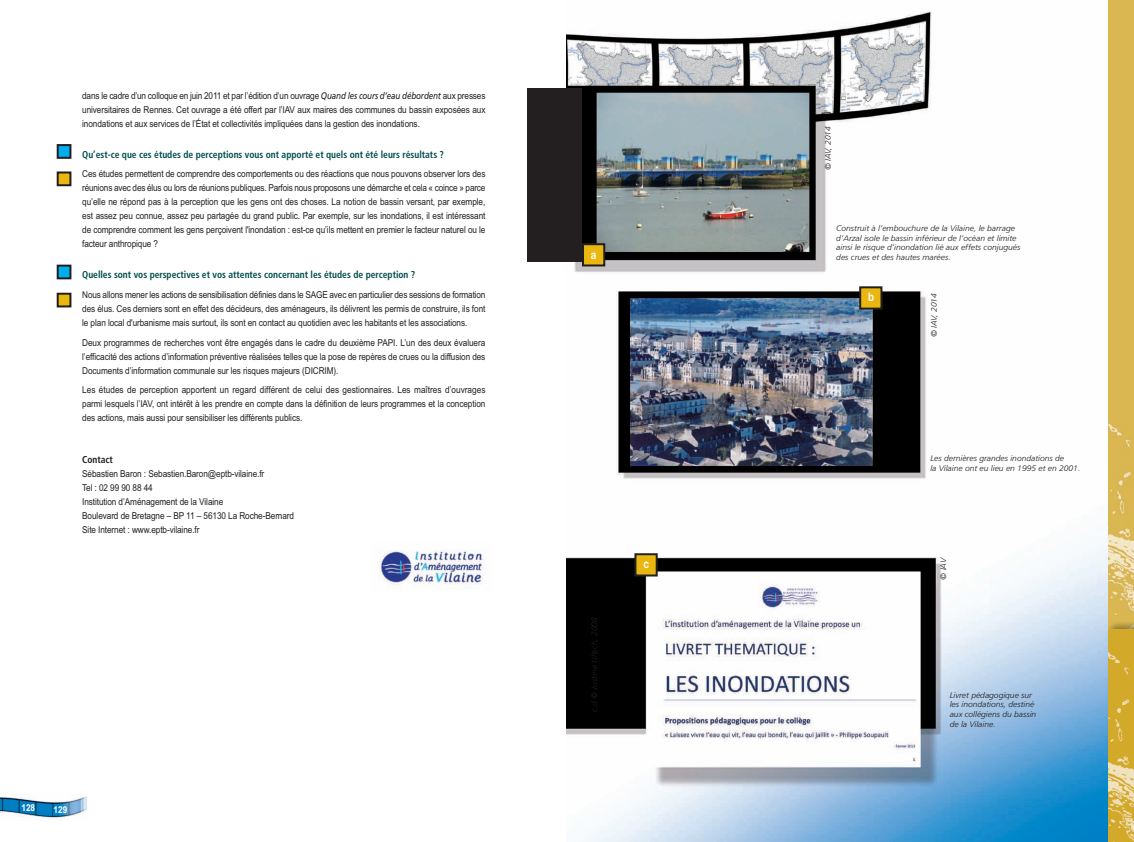
<style>
.page{position:relative;width:1134px;height:842px;background:#fff}
.page>*{position:absolute;margin:0;border:0;box-sizing:border-box;transform-origin:0 0}
.t1{font:12px "Arial Rounded MT Bold";color:#fff;scale:.8 1}
.t2{font:700 condensed 10px "Frutiger";color:#004d4b;scale:.95 1}
.t3{font:700 condensed 10px "Frutiger";color:#231f20;scale:.95 1}
.t4{font:9.5px/14px "Arial Narrow";letter-spacing:-.01em;color:#231f20;text-align:justify;scale:1.06 1}
.t5{font:700 9.5px "Arial Narrow";color:#fff;scale:1.06 1}
.t6{font:italic 300 8px/9.6px "Frutiger";color:#231f20;scale:1.06 1}
.s1{font-family:"Frutiger";font-style:italic}
</style>
<div class="page">
<img style="left:567px;top:11px;width:541px;height:831px">
<img style="left:1108px;top:0;width:26px;height:616px">
<img style="left:1103px;top:616px;width:5px;height:226px">
<img style="left:1108px;top:616px;width:26px;height:14px">
<svg style="left:1108px;top:630px;width:26px;height:212px;background:#d7b344"></svg>
<img style="left:0;top:796px;width:87px;height:23px">
<div style="left:583px;top:244px;width:21px;height:21px;background:#eab610"></div>
<div style="left:582px;top:243px;width:23px;height:23px;border:2px solid #231f20"></div>
<div style="left:860px;top:287px;width:21px;height:22px;background:#eab610"></div>
<div style="left:859px;top:286px;width:23px;height:24px;border:2px solid #231f20"></div>
<div style="left:527px;top:88px;width:54px;height:173px;background:#231f20"></div>
<div style="left:635px;top:554px;width:22px;height:21px;background:#eab610"></div>
<div style="left:634px;top:553px;width:24px;height:23px;border:2px solid #231f20"></div>
<img style="left:380px;top:550px;width:104px;height:36px">
<div style="left:58px;top:145px;width:12px;height:13px;background:#00aeef"></div>
<div style="left:57px;top:144px;width:14px;height:15px;border:2px solid #231f20"></div>
<div style="left:58px;top:172px;width:12px;height:13px;background:#eab610"></div>
<div style="left:57px;top:171px;width:14px;height:15px;border:2px solid #231f20"></div>
<div style="left:58px;top:266px;width:12px;height:12px;background:#00aeef"></div>
<div style="left:57px;top:265px;width:14px;height:14px;border:2px solid #231f20"></div>
<div style="left:58px;top:294px;width:12px;height:12px;background:#eab610"></div>
<div style="left:57px;top:293px;width:14px;height:14px;border:2px solid #231f20"></div>
<p class="t4" style="left:82px;top:88px;width:382px">dans le cadre d’un colloque en juin 2011 et par l’édition d’un ouvrage <span class="s1">Quand les cours d’eau débordent</span> aux presses universitaires de Rennes. Cet ouvrage a été offert par l’IAV aux maires des communes du bassin exposées aux inondations et aux services de l’État et collectivités impliquées dans la gestion des inondations.</p>
<p class="t2" style="left:82px;top:150px;width:382px">Qu’est-ce que ces études de perceptions vous ont apporté et quels ont été leurs résultats ?</p>
<p class="t4" style="left:82px;top:167px;width:382px">Ces études permettent de comprendre des comportements ou des réactions que nous pouvons observer lors des réunions avec des élus ou lors de réunions publiques. Parfois nous proposons une démarche et cela « coince » parce qu’elle ne répond pas à la perception que les gens ont des choses. La notion de bassin versant, par exemple, est assez peu connue, assez peu partagée du grand public. Par exemple, sur les inondations, il est intéressant de comprendre comment les gens perçoivent l'inondation : est-ce qu’ils mettent en premier le facteur naturel ou le facteur anthropique ?</p>
<p class="t2" style="left:82px;top:271px;width:352px">Quelles sont vos perspectives et vos attentes concernant les études de perception ?</p>
<p class="t4" style="left:82px;top:288px;width:382px">Nous allons mener les actions de sensibilisation définies dans le SAGE avec en particulier des sessions de formation des élus. Ces derniers sont en effet des décideurs, des aménageurs, ils délivrent les permis de construire, ils font le plan local d'urbanisme mais surtout, ils sont en contact au quotidien avec les habitants et les associations.</p>
<p class="t4" style="left:82px;top:335px;width:382px">Deux programmes de recherches vont être engagés dans le cadre du deuxième PAPI. L’un des deux évaluera l’efficacité des actions d’information préventive réalisées telles que la pose de repères de crues ou la diffusion des Documents d’information communale sur les risques majeurs (DICRIM).</p>
<p class="t4" style="left:82px;top:383px;width:382px">Les études de perception apportent un regard différent de celui des gestionnaires. Les maîtres d’ouvrages parmi lesquels l’IAV, ont intérêt à les prendre en compte dans la définition de leurs programmes et la conception des actions, mais aussi pour sensibiliser les différents publics.</p>
<p class="t3" style="left:82px;top:456px;width:34px">Contact</p>
<p class="t4" style="left:82px;top:467px;width:201px;text-align:left">Sébastien Baron : Sebastien.Baron@eptb-vilaine.fr<br>Tel : 02 99 90 88 44<br>Institution d’Aménagement de la Vilaine<br>Boulevard de Bretagne – BP 11 – 56130 La Roche-Bernard Site Internet : www.eptb-vilaine.fr</p>
<p class="t5" style="left:21px;top:802px;width:14px">128</p>
<p class="t5" style="left:54px;top:804px;width:14px">129</p>
<p class="t1" style="left:591px;top:248px;width:9px">a</p>
<p class="t1" style="left:643px;top:557px;width:9px">c</p>
<p class="t6" style="left:824px;top:170px;width:43px;rotate:-90deg">© IAV, 2014</p>
<p class="t6" style="left:836px;top:224px;width:175px">Construit à l’embouchure de la Vilaine, le barrage d’Arzal isole le bassin inférieur de l’océan et limite ainsi le risque d’inondation lié aux effets conjugués des crues et des hautes marées.</p>
<p class="t1" style="left:868px;top:290px;width:9px">b</p>
<p class="t6" style="left:930px;top:337px;width:43px;rotate:-90deg">© IAV, 2014</p>
<p class="t6" style="left:930px;top:454px;width:143px">Les dernières grandes inondations de<br>la Vilaine ont eu lieu en 1995 et en 2001.</p>
<p class="t6" style="left:939px;top:579px;width:22px;rotate:-90deg">© IAV</p>
<p class="t6" style="left:950px;top:691px;width:83px">Livret pédagogique sur les inondations, destiné aux collégiens du bassin de la Vilaine.</p>
</div>
